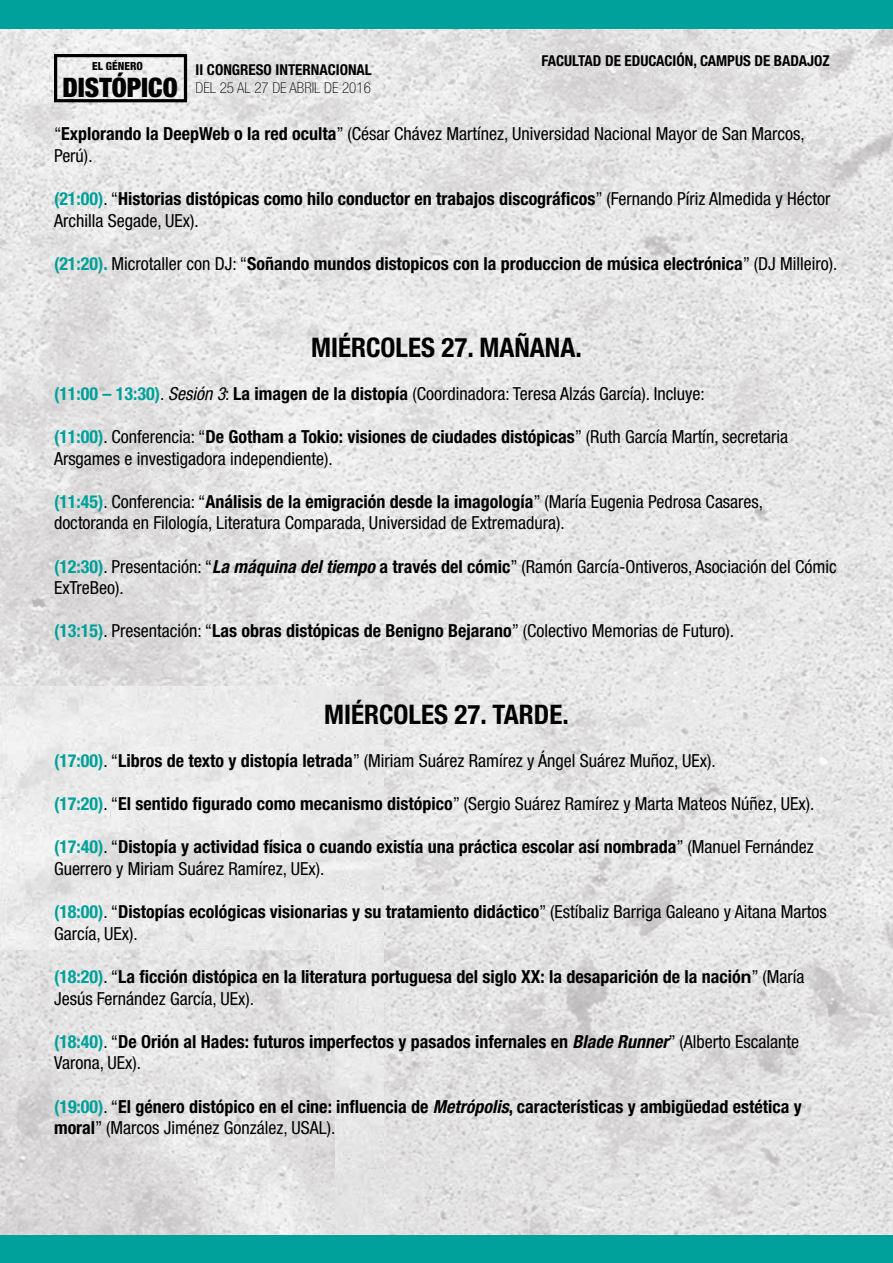
<style>
.page{position:relative;width:893px;height:1263px;background:#fff}
.page>*{position:absolute;margin:0;border:0;box-sizing:border-box;transform-origin:0 0}
.t1{font:700 condensed 27px "Helvetica Neue LT Pro";color:#000}
.t2{font:900 condensed 26.85px "Helvetica Neue LT Pro";color:#000}
.t3{font:condensed 18px/21.6px "Helvetica Neue LT Pro";color:#000}
.t4{font:700 condensed 18px/21.6px "Helvetica Neue LT Pro";color:#000}
.t5{font:700 condensed 15px "Helvetica Neue LT Pro";color:#000}
.t6{font:100 condensed 15px "Helvetica Neue LT Pro";color:#000}
.t7{font:800 condensed 11.25px "Helvetica Neue LT Pro";color:#000}
.s1{font-weight:700}
.s2{color:#00a19a}
.s3{font-weight:400}
.s4{font-weight:700;color:#00a19a}
.s5{font-style:italic}
.s6{font-weight:700;font-style:italic}
.s7{font-stretch:normal}
</style>
<div class="page">
<img style="left:0;top:29px;width:893px;height:1206px">
<div style="left:335px;top:686px;width:49px;height:549px;background:#e7e7e7"></div>
<img style="left:0;top:686px;width:336px;height:263px">
<svg style="left:54px;top:54px;width:133px;height:48px"></svg>
<div style="left:0;top:0;width:893px;height:29px;background:#00a19a"></div>
<div style="left:0;top:1235px;width:893px;height:28px;background:#00a19a"></div>
<p class="t7" style="left:92px;top:59px;width:52px">EL GÉNERO</p>
<h2 class="t2" style="left:63px;top:71px;width:117px">DISTÓPICO</h2>
<p class="t5" style="left:196px;top:61px;width:178px">II CONGRESO INTERNACIONAL</p>
<p class="t6" style="left:196px;top:79px;width:177px">DEL 25 AL 27 DE ABRIL DE 2016</p>
<p class="t5" style="left:541px;top:52px;width:290px">FACULTAD DE EDUCACIÓN, CAMPUS DE BADAJOZ</p>
<p class="t3" style="left:54px;top:123px;width:752px">“<span class="s1">Explorando la DeepWeb o la red oculta</span>” (César Chávez Martínez, Universidad Nacional Mayor de San Marcos,<br>Perú).</p>
<p class="t4" style="left:54px;top:188px;width:778px"><span class="s2">(21:00)</span><span class="s3">. “</span>Historias distópicas como hilo conductor en trabajos discográficos<span class="s3">” (Fernando Píriz Almedida y Héctor<br>Archilla Segade, UEx).</span></p>
<p class="t4" style="left:54px;top:253px;width:785px"><span class="s2">(21:20).</span> <span class="s3">Microtaller con DJ: “</span>Soñando mundos distopicos con la produccion de música electrónica<span class="s3">” (DJ Milleiro).</span></p>
<h1 class="t1" style="left:311px;top:331px;width:272px">MIÉRCOLES 27. MAÑANA.</h1>
<p class="t3" style="left:54px;top:382px;width:652px"><span class="s4">(11:00 – 13:30)</span>. <span class="s5">Sesión 3</span>: <span class="s1">La imagen de la distopía</span> (Coordinadora: Teresa Alzás García). Incluye:</p>
<p class="t3" style="left:54px;top:426px;width:736px"><span class="s4">(11:00)</span>. Conferencia: “<span class="s1">De Gotham a Tokio: visiones de ciudades distópicas</span>” (Ruth García Martín, secretaria<br>Arsgames e investigadora independiente).</p>
<p class="t3" style="left:54px;top:490px;width:711px"><span class="s4">(11:45)</span>. Conferencia: “<span class="s1">Análisis de la emigración desde la imagología</span>” (María Eugenia Pedrosa Casares, doctoranda en Filología, Literatura Comparada, Universidad de Extremadura).</p>
<p class="t3" style="left:54px;top:555px;width:784px"><span class="s4">(12:30)</span>. Presentación: “<span class="s6">La máquina del tiempo</span> <span class="s1">a través del cómic</span>” (Ramón García-Ontiveros, Asociación del Cómic<br>ExTreBeo).</p>
<p class="t3" style="left:54px;top:620px;width:681px"><span class="s4">(13:15)</span>. Presentación: “<span class="s1">Las obras distópicas de Benigno Bejarano</span>” (Colectivo Memorias de Futuro).</p>
<h1 class="t1" style="left:324px;top:698px;width:246px">MIÉRCOLES 27. TARDE.</h1>
<p class="t3" style="left:54px;top:750px;width:663px"><span class="s4">(17:00)</span>. “<span class="s1">Libros de texto y distopía letrada</span>” (Miriam Suárez Ramírez y Ángel Suárez Muñoz, UEx).</p>
<p class="t3" style="left:54px;top:793px;width:762px"><span class="s4">(17:20)</span>. “<span class="s1">El sentido figurado como mecanismo distópico</span>” (Sergio Suárez Ramírez y Marta Mateos Núñez, UEx).</p>
<p class="t4" style="left:54px;top:836px;width:761px"><span class="s2">(17:40)</span><span class="s3">. “</span>Distopía y actividad física o cuando existía una práctica escolar así nombrada<span class="s3">” (Manuel Fernández<br>Guerrero y Miriam Suárez Ramírez, UEx).</span></p>
<p class="t4" style="left:54px;top:901px;width:774px"><span class="s2">(18:00)</span><span class="s3">. “</span>Distopías ecológicas visionarias y su tratamiento didáctico<span class="s3">” (Estíbaliz Barriga Galeano y Aitana Martos<br>García, UEx).</span></p>
<p class="t4" style="left:54px;top:965px;width:752px"><span class="s2">(18:20)</span><span class="s3">. “</span>La ficción distópica en la literatura portuguesa del siglo XX: la desaparición de la nació<span class="s7">n</span><span class="s3">” (María<br>Jesús Fernández García, UEx).</span></p>
<p class="t4" style="left:54px;top:1030px;width:746px"><span class="s2">(18:40)</span><span class="s3">. “</span>De Orión al Hades: futuros imperfectos y pasados infernales en <span class="s5">Blade Runner</span><span class="s3">” (Alberto Escalante<br>Varona, UEx).</span></p>
<p class="t4" style="left:54px;top:1095px;width:749px"><span class="s2">(19:00)</span><span class="s3">. “</span>El género distópico en el cine: influencia de <span class="s5">Metrópolis</span>, características y ambigüedad estética y moral<span class="s3">” (Marcos Jiménez González, USAL).</span></p>
</div>
